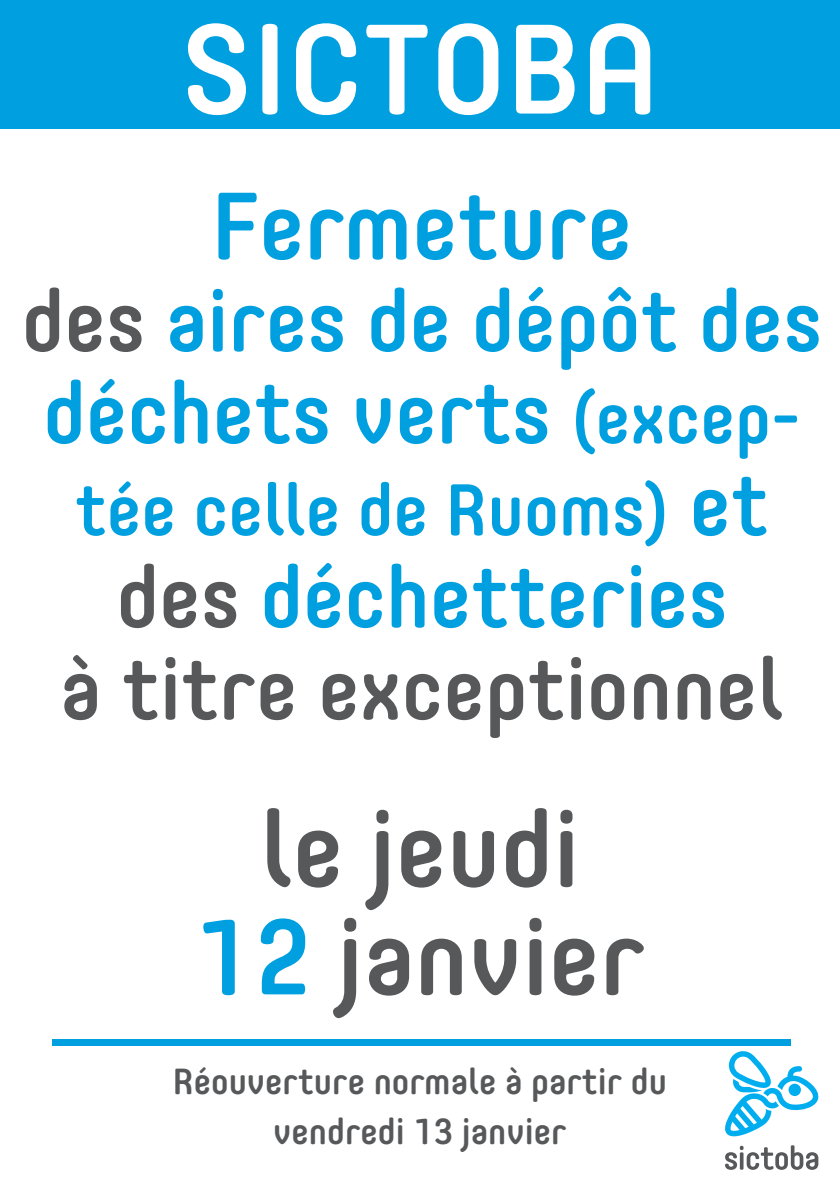
<style>
.page{position:relative;width:840px;height:1191px;background:#fff}
.page>*{position:absolute;margin:0;border:0;box-sizing:border-box;transform-origin:0 0}
._00_-_TITRE_CORE_NOI{font:500 126px "Core Mellow";color:#fff}
.t1{font:500 106px "Core Mellow";color:#57585a}
.t2{font:500 94px "Core Mellow";color:#00a0e0}
.t3{font:500 86px/92px "Core Mellow";color:#00a0e0}
.t4{font:500 86px/92px "Core Mellow";color:#57585a;text-align:center}
.t5{font:500 72px "Core Mellow";color:#00a0e0}
.t6{font:500 36px "Core Mellow";color:#57585a}
.s1{color:#57585a}
.s2{font-size:72px}
.s3{font-size:86px}
.s4{color:#00a0e0}
</style>
<div class="page">
<div style="left:0;top:0;width:839px;height:129px;background:#00a0e0"></div>
<svg style="left:725px;top:1145px;width:92px;height:24px"></svg>
<svg style="left:725px;top:1051px;width:94px;height:85px"></svg>
<div style="left:53px;top:1039px;width:737px;height:6px;background:#00a0e0"></div>
<p class="_00_-_TITRE_CORE_NOI" style="left:180px;top:-26px;width:480px">SICTOBA</p>
<p class="t2" style="left:211px;top:155px;width:422px">Fermeture</p>
<p class="t3" style="left:22px;top:271px;width:801px"><span class="s1">des</span> aires de dépôt des déchets verts <span class="s2">(excep-</span></p>
<p class="t5" style="left:75px;top:455px;width:694px">tée celle de Ruoms) <span class="s3">et</span></p>
<p class="t4" style="left:60px;top:547px;width:725px">des <span class="s4">déchetteries<br></span>à titre exceptionnel</p>
<p class="t1" style="left:260px;top:769px;width:321px">le jeudi</p>
<p class="t1" style="left:194px;top:877px;width:452px"><span class="s4">12</span> janvier</p>
<p class="t6" style="left:173px;top:1053px;width:495px">Réouverture normale à partir du</p>
<p class="t6" style="left:273px;top:1103px;width:295px">vendredi 13 janvier</p>
</div>
